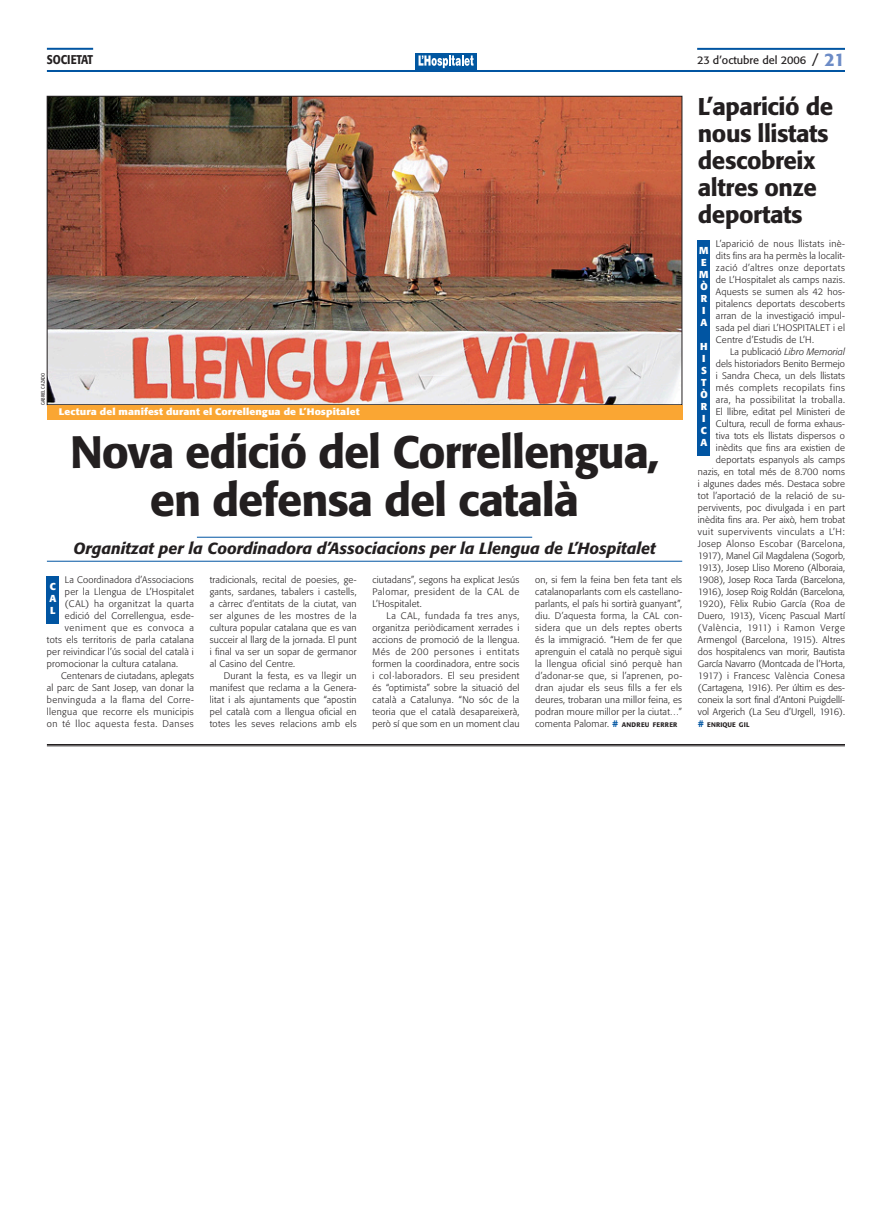
<style>
.page{position:relative;width:893px;height:1220px;background:#fff}
.page>*{position:absolute;margin:0;border:0;box-sizing:border-box;transform-origin:0 0}
.títol_42_46{font:500 45px/48px "Formata";letter-spacing:-.025em;color:#231f20;text-align:center}
.títol_22_25{font:500 24px/27px "Formata";letter-spacing:-.02em;color:#231f20}
.subtítol_5_4cols{font:italic 500 16px "Formata";color:#231f20}
.capçalera_senar{font:500 12.6px "Formata";letter-spacing:-.02em;color:#231f20;scale:.85 1}
.t1{font:11px "Formata";color:#231f20}
.text_barri_esport{font:700 10px "Formata";color:#fff}
.text{font:300 9.4px/12px "Formata";letter-spacing:.02em;color:#231f20;text-align:justify}
.text_1a{font:300 9.4px/12px "Formata";letter-spacing:.03em;color:#231f20;text-align:justify}
.peus_de_foto{font:700 9.4px "Formata";letter-spacing:.01em;color:#fff;scale:1.1 1}
.text_1a-2{font:300 9.4px "Formata";letter-spacing:.07em;color:#231f20}
.text-2{font:500 6.6px "Formata";letter-spacing:.025em;color:#231f20}
.nom_fotògraf{font:5px "Formata";letter-spacing:.02em;color:#231f20;scale:.8 1}
.s1{font-size:14px}
.s2{font-weight:500;font-size:18px;color:#6c8bc6}
.s3{font-style:italic}
.s4{font-size:9.4px;color:#0155a2}
.s5{font-weight:500;color:#0155a2}
.s6{font-weight:500;font-size:6.6px}
</style>
<div class="page">
<div style="left:415px;top:54px;width:62px;height:16px;background:#0157a1"></div>
<svg style="left:419px;top:55px;width:55px;height:13px"></svg>
<hr style="left:47px;top:70px;width:798px;height:2px;background:#0155a2">
<hr style="left:697px;top:48px;width:148px;height:2px;background:#0155a2">
<hr style="left:47px;top:48px;width:46px;height:2px;background:#0155a2">
<hr style="left:47px;top:744px;width:798px;height:1px;background:#231f20">
<hr style="left:47px;top:746px;width:798px;height:1px;background:#231f20">
<div style="left:698px;top:240px;width:12px;height:216px;background:#0155a2"></div>
<img style="left:49px;top:98px;width:631px;height:305px">
<hr style="left:197px;top:537px;width:335px;height:1px;background:#0155a2">
<hr style="left:47px;top:561px;width:635px;height:1px;background:#0155a2">
<div style="left:47px;top:576px;width:12px;height:48px;background:#0155a2"></div>
<div style="left:47px;top:405px;width:635px;height:15px;background:#faa633"></div>
<p class="capçalera_senar" style="left:47px;top:52px;width:56px">societat</p>
<p class="t1" style="left:697px;top:53px;width:149px">23 d’octubre del 2006 <span class="s1">/</span> <span class="s2">21</span></p>
<p class="títol_22_25" style="left:698px;top:93px;width:137px">L’aparició de nous llistats descobreix altres onze deportats</p>
<p class="text_1a" style="left:716px;top:238px;width:131px">L’aparició de nous llistats inè&shy;dits fins ara ha permès la localit&shy;zació d’al-tres onze deportats de L’Hospitalet als camps nazis.<br>Aquests se sumen als 42 hos&shy;pitalencs deportats descoberts arran de la investigació impul&shy;sada pel dia- ri L’HOSPITALET i el Centre d’Es-tudis de L’H.</p>
<p class="text" style="left:698px;top:346px;width:149px;text-align:right">La publicació <span class="s3">Libro Memorial<br></span>dels his--to-ria-dors Benito Bermejo<br>i San-dra Che-ca, un dels llis-tats més complets recopilats fins<br>ara, ha possibilitat la tro-balla.<br>El llibre, editat pel Mi-nisteri de Cultura, recull de forma exhaus-<br>tiva tots els llis-tats dispersos o inè--dits que fins ara existien de deportats espanyols als camps nazis, en total més de 8.700 noms i algunes dades més. Destaca so--bre tot l’aportació de la relació de su&shy;pervivents, poc divulgada i en part inèdita fins ara. Per això, hem trobat vuit su- pervivents vinculats a L’H:<br>Josep Alonso Escobar (Barcelona, 1917), Manel Gil Magda-le-na (Sogorb, 1913), Josep Lliso Mo-reno (Alboraia, 1908), Josep Ro-ca Tarda (Barcelona, 1916), Josep Roig Roldán (Barcelona, 1920), Fè-lix Rubio García (Roa de Duero, 1913), Vicenç Pascual Martí (València, 1911) i Ramon Verge Armengol (Barcelona, 1915). Altres dos hospitalencs van morir, Bau-tista García Navarro (Montcada de l’Horta, 1917) i Francesc València Conesa (Cartagena, 1916). Per últim es des&shy;coneix la sort final d’Antoni Puigdellí&shy;vol Argerich (La Seu d’Urgell, 1916).</p>
<p class="text-2" style="left:698px;top:721px;width:53px"><span class="s4">#</span> enrique gil</p>
<p class="text_barri_esport" style="left:699px;top:244px;width:11px">m</p>
<p class="text_barri_esport" style="left:701px;top:256px;width:7px">e</p>
<p class="text_barri_esport" style="left:699px;top:268px;width:11px">m</p>
<p class="text_barri_esport" style="left:700px;top:280px;width:9px">ò</p>
<p class="text_barri_esport" style="left:701px;top:292px;width:8px">r</p>
<p class="text_barri_esport" style="left:702px;top:304px;width:5px">i</p>
<p class="text_barri_esport" style="left:700px;top:316px;width:8px">a</p>
<p class="text_barri_esport" style="left:700px;top:340px;width:9px">h</p>
<p class="text_barri_esport" style="left:702px;top:352px;width:5px">i</p>
<p class="text_barri_esport" style="left:701px;top:364px;width:7px">s</p>
<p class="text_barri_esport" style="left:701px;top:376px;width:7px">t</p>
<p class="text_barri_esport" style="left:700px;top:388px;width:9px">ò</p>
<p class="text_barri_esport" style="left:701px;top:400px;width:8px">r</p>
<p class="text_barri_esport" style="left:702px;top:412px;width:5px">i</p>
<p class="text_barri_esport" style="left:701px;top:424px;width:8px">c</p>
<p class="text_barri_esport" style="left:700px;top:436px;width:8px">a</p>
<p class="nom_fotògraf" style="left:40px;top:405px;width:42px;rotate:-90deg">gabriel cazado</p>
<p class="peus_de_foto" style="left:59px;top:406px;width:275px">Lectura del manifest durant el Correllengua de L’Hospitalet</p>
<p class="títol_42_46" style="left:70px;top:428px;width:591px">Nova edició del Correllengua, en defensa del català</p>
<p class="subtítol_5_4cols" style="left:73px;top:538px;width:584px">Organitzat per la Coordinadora d’Associacions per la Llengua de L’Hospitalet</p>
<p class="text_1a" style="left:65px;top:574px;width:130px">La Coordinadora d’Associacions</p>
<p class="text_1a" style="left:65px;top:586px;width:130px">per la Llengua de L’Hospitalet</p>
<p class="text_1a" style="left:65px;top:598px;width:130px">(CAL) ha organitzat la quarta</p>
<p class="text_1a" style="left:65px;top:610px;width:131px">edició del Correllengua, esde-</p>
<p class="text_1a-2" style="left:65px;top:622px;width:131px">veniment que es convoca a</p>
<p class="text_1a" style="left:47px;top:634px;width:148px">tots els territoris de parla catalana</p>
<p class="text_1a" style="left:47px;top:646px;width:148px">per reivindicar l’ús social del català i</p>
<p class="text_1a" style="left:47px;top:658px;width:133px">promocionar la cultura catalana.</p>
<p class="text" style="left:47px;top:670px;width:149px;text-indent:14px">Centenars de ciutadans, aplegats al parc de Sant Josep, van donar la benvinguda a la flama del Corre&shy;llengua que recorre els municipis on té lloc aquesta festa. Danses</p>
<p class="text" style="left:210px;top:574px;width:149px">tradicionals, recital de poesies, ge&shy;gants, sardanes, tabalers i castells, a càrrec d’entitats de la ciutat, van ser algunes de les mostres de la cultura popular catalana que es van succeir al llarg de la jornada. El punt i final va ser un sopar de germanor al Casino del Centre.</p>
<p class="text" style="left:210px;top:670px;width:149px;text-indent:14px">Durant la festa, es va llegir un ma-nifest que reclama a la Genera&shy;litat i als ajuntaments que “apostin pel català com a llengua oficial en to-tes les seves relacions amb els</p>
<p class="text" style="left:372px;top:574px;width:148px">ciu-tadans”, segons ha explicat Jesús Palomar, president de la CAL de L’Hospitalet.</p>
<p class="text" style="left:372px;top:610px;width:149px;text-indent:14px">La CAL, fundada fa tres anys, or-ganitza periòdicament xerrades i ac-cions de promoció de la llengua.<br>Més de 200 persones i entitats formen la coordinadora, en-tre socis i col·laboradors. El seu president és “optimista” sobre la situació del ca-talà a Catalunya. “No sóc de la teo-ria que el català desapareixerà, però sí que som en un moment clau</p>
<p class="text" style="left:535px;top:574px;width:149px">on, si fem la feina ben feta tant els ca--talanoparlants com els castella-no&shy;par-lants, el país hi sortirà guanyant”, diu. D’aquesta forma, la CAL con&shy;sidera que un dels reptes oberts és la immigració. “Hem de fer que aprenguin el català no perquè sigui la llengua oficial sinó perquè han d’adonar-se que, si l’aprenen, po&shy;dran ajudar els seus fills a fer els deures, trobaran una millor feina, es podran moure millor per la ciutat…” comenta Palomar. <span class="s5">#</span> <span class="s6">andreu ferrer</span></p>
<p class="text_barri_esport" style="left:50px;top:580px;width:8px">c</p>
<p class="text_barri_esport" style="left:49px;top:592px;width:8px">a</p>
<p class="text_barri_esport" style="left:50px;top:604px;width:7px">l</p>
</div>
